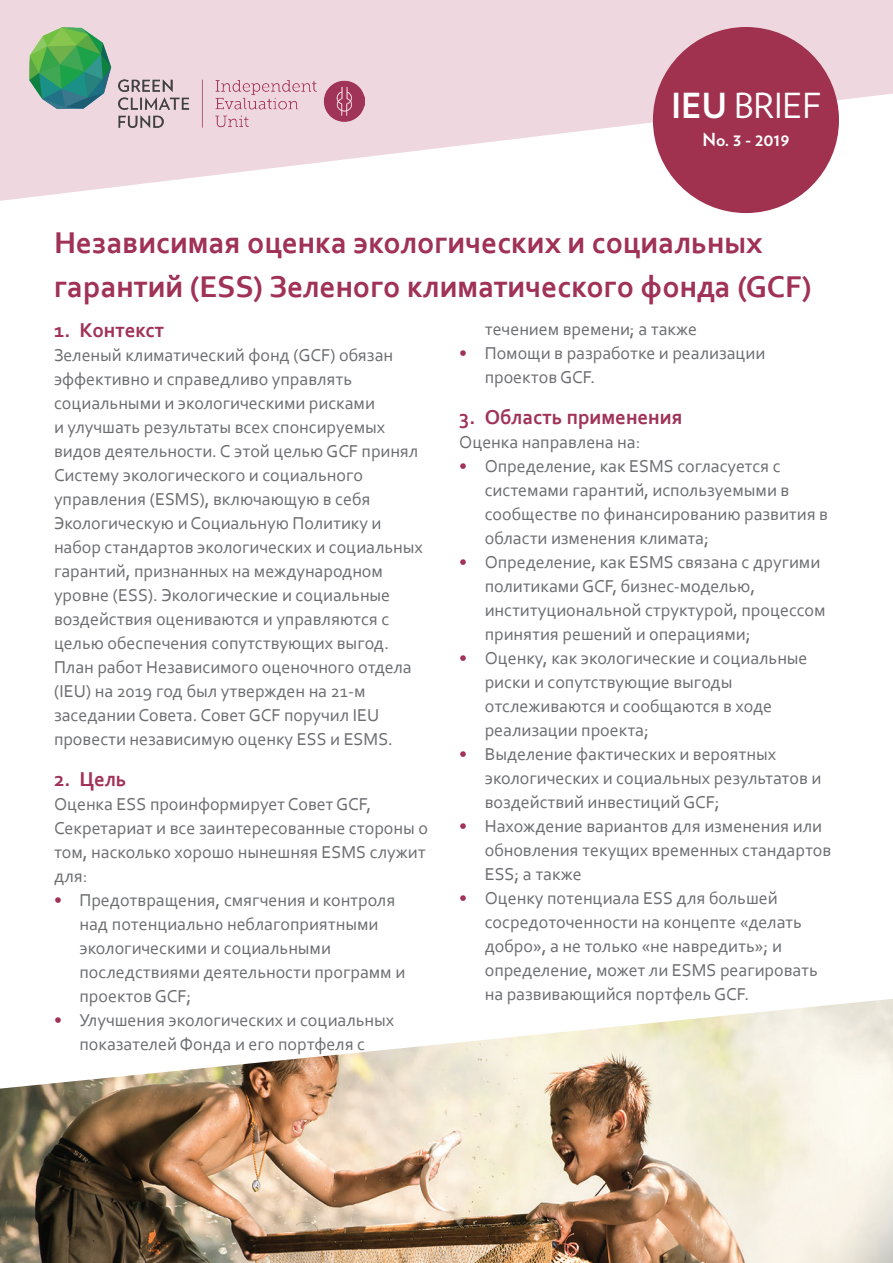
<style>
.page{position:relative;width:893px;height:1263px;background:#fff}
.page>*{position:absolute;margin:0;border:0;box-sizing:border-box;transform-origin:0 0}
.t1{font:34.5px "Verlag";color:#fff}
.t2{font:700 31.5px/43.5px "Corbel";color:#a03157}
.t3{font:700 21px "Corbel";color:#a03257}
.t4{font:18px/24px "Corbel";color:#6c6d70}
.t5{font:700 18px "Verlag";color:#fff}
.s1{font-weight:700}
.s2{color:#a03257}
</style>
<div class="page">
<svg style="left:0;top:0;width:893px;height:201px;fill:#eed7de"></svg>
<img style="left:30px;top:28px;width:335px;height:100px">
<div style="left:653px;top:27px;width:186px;height:186px;background:#a0324f;border-radius:50%"></div>
<img style="left:0;top:999px;width:893px;height:264px">
<h1 class="t1" style="left:671px;top:80px;width:151px"><span class="s1">IEU</span> BRIEF</h1>
<p class="t5" style="left:703px;top:125px;width:88px">No. 3 - 2019</p>
<h2 class="t2" style="left:54px;top:220px;width:759px">Независимая оценка экологических и социальных гарантий (ESS) Зеленого климатического фонда (GCF)</h2>
<p class="t3" style="left:54px;top:317px;width:111px">1. Контекст</p>
<p class="t4" style="left:54px;top:343px;width:370px">Зеленый климатический фонд (GCF) обязан эффективно и справедливо управлять социальными и экологическими рисками<br>и улучшать результаты всех спонсируемых видов деятельности. С этой целью GCF принял Систему экологического и социального управления (ESMS), включающую в себя Экологическую и Социальную Политику и набор стандартов экологических и социальных гарантий, признанных на международном уровне (ESS). Экологические и социальные воздействия оцениваются и управляются с целью обеспечения сопутствующих выгод.<br>План работ Независимого оценочного отдела (IEU) на 2019 год был утвержден на 21-м заседании Совета. Совет GCF поручил IEU провести независимую оценку ESS и ESMS.</p>
<p class="t3" style="left:54px;top:766px;width:74px">2. Цель</p>
<p class="t4" style="left:54px;top:792px;width:375px">Оценка ESS проинформирует Совет GCF, Секретариат и все заинтересованные стороны о том, насколько хорошо нынешняя ESMS служит для:</p>
<p class="t4" style="left:80px;top:887px;width:327px;text-indent:-26px"><span class="s2">•</span> Предотвращения, смягчения и контроля над потенциально неблагоприятными экологическими и социальными последствиями деятельности программ и проектов GCF;</p>
<p class="t4" style="left:54px;top:1007px;width:342px;text-align:center"><span class="s2">•</span> Улучшения экологических и социальных показателей Фонда и его портфеля с</p>
<p class="t4" style="left:485px;top:317px;width:214px">течением времени; а также</p>
<p class="t4" style="left:485px;top:341px;width:282px;text-indent:-26px"><span class="s2">•</span> Помощи в разработке и реализации проектов GCF.</p>
<p class="t3" style="left:459px;top:404px;width:225px">3. Область применения</p>
<p class="t4" style="left:459px;top:429px;width:183px">Оценка направлена на:</p>
<p class="t4" style="left:485px;top:453px;width:345px;text-indent:-26px"><span class="s2">•</span> Определение, как ESMS согласуется с системами гарантий, используемыми в сообществе по финансированию развития в области изменения климата;</p>
<p class="t4" style="left:485px;top:549px;width:342px;text-indent:-26px"><span class="s2">•</span> Определение, как ESMS связана с другими политиками GCF, бизнес-моделью, институциональной структурой, процессом принятия решений и операциями;</p>
<p class="t4" style="left:485px;top:645px;width:324px;text-indent:-26px"><span class="s2">•</span> Оценку, как экологические и социальные риски и сопутствующие выгоды отслеживаются и сообщаются в ходе реализации проекта;</p>
<p class="t4" style="left:485px;top:741px;width:338px;text-indent:-26px"><span class="s2">•</span> Выделение фактических и вероятных экологических и социальных результатов и воздействий инвестиций GCF;</p>
<p class="t4" style="left:485px;top:813px;width:348px;text-indent:-26px"><span class="s2">•</span> Нахождение вариантов для изменения или обновления текущих временных стандартов<br>ESS; а также</p>
<p class="t4" style="left:485px;top:885px;width:335px;text-indent:-26px"><span class="s2">•</span> Оценку потенциала ESS для большей сосредоточенности на концепте «делать добро», а не только «не навредить»; и определение, может ли ESMS реагировать на развивающийся портфель GCF.</p>
</div>
